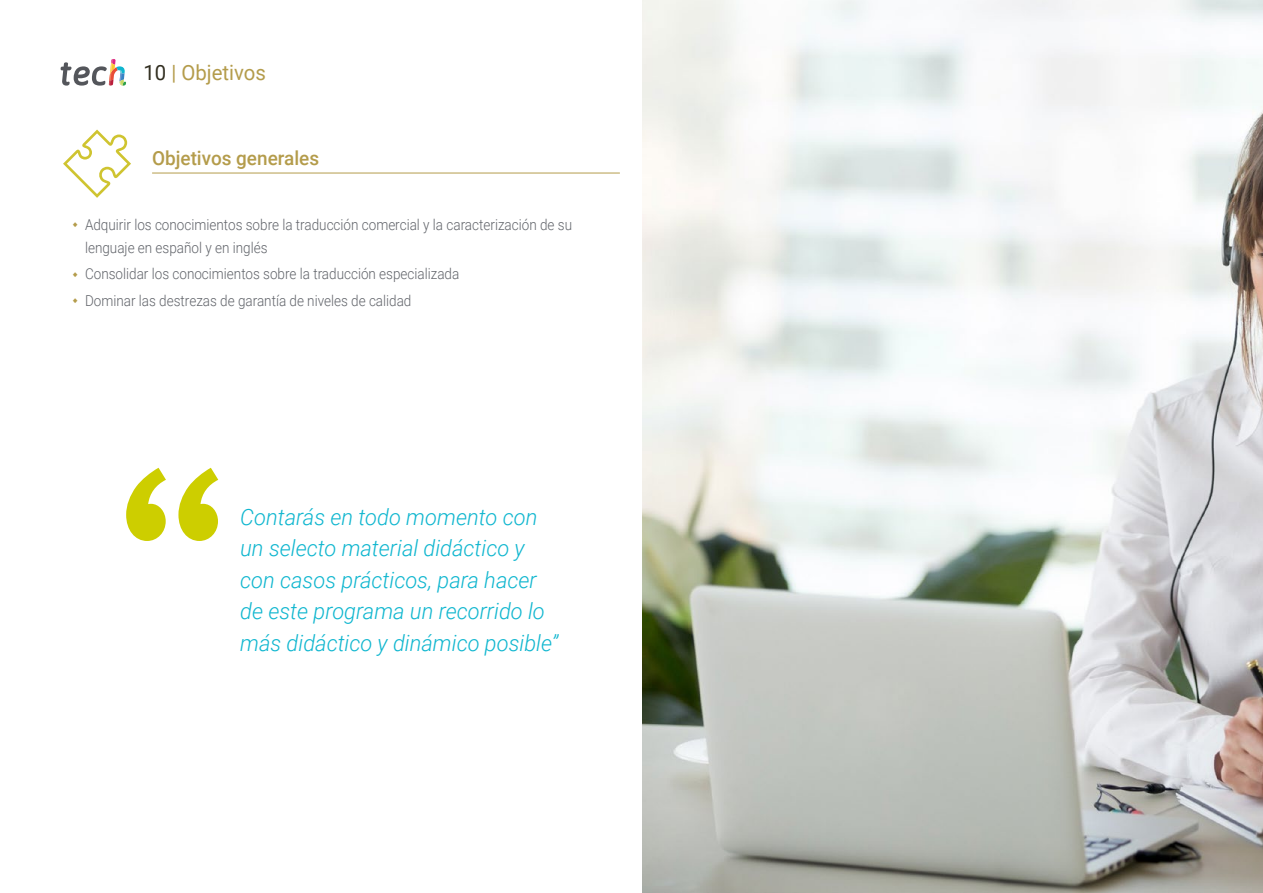
<style>
.page{position:relative;width:1263px;height:893px;background:#fff}
.page>*{position:absolute;margin:0;border:0;box-sizing:border-box;transform-origin:0 0}
.t1{font:italic 300 22.5px/31.5px "Roboto";color:#0fb6cf}
.t2{font:21px "Roboto";color:#b49c4b}
.t3{font:500 19.5px "Roboto";color:#b49c4b}
.t4{font:300 15px/22.5px "Roboto";color:#61646a;scale:.9 1}
.s1{color:#312e20}
</style>
<div class="page">
<hr style="left:152px;top:173px;width:468px;height:1px;background:#b49c4b">
<svg style="left:63px;top:130px;width:68px;height:68px"></svg>
<img style="left:642px;top:0;width:621px;height:893px">
<svg style="left:61px;top:59px;width:65px;height:27px"></svg>
<svg style="left:126px;top:468px;width:92px;height:73px"></svg>
<h2 class="t2" style="left:144px;top:57px;width:124px"><span class="s1">10</span> | Objetivos</h2>
<h3 class="t3" style="left:152px;top:144px;width:169px">Objetivos generales</h3>
<p class="t4" style="left:85px;top:213px;width:543px">Adquirir los conocimientos sobre la traducción comercial y la caracterización de su lenguaje en español y en inglés</p>
<p class="t4" style="left:85px;top:260px;width:417px;line-height:26.7px">Consolidar los conocimientos sobre la traducción especializada<br>Dominar las destrezas de garantía de niveles de calidad</p>
<h1 class="t1" style="left:240px;top:500px;width:320px">Contarás en todo momento con un selecto material didáctico y con casos prácticos, para hacer de este programa un recorrido lo más didáctico y dinámico posible”</h1>
</div>
